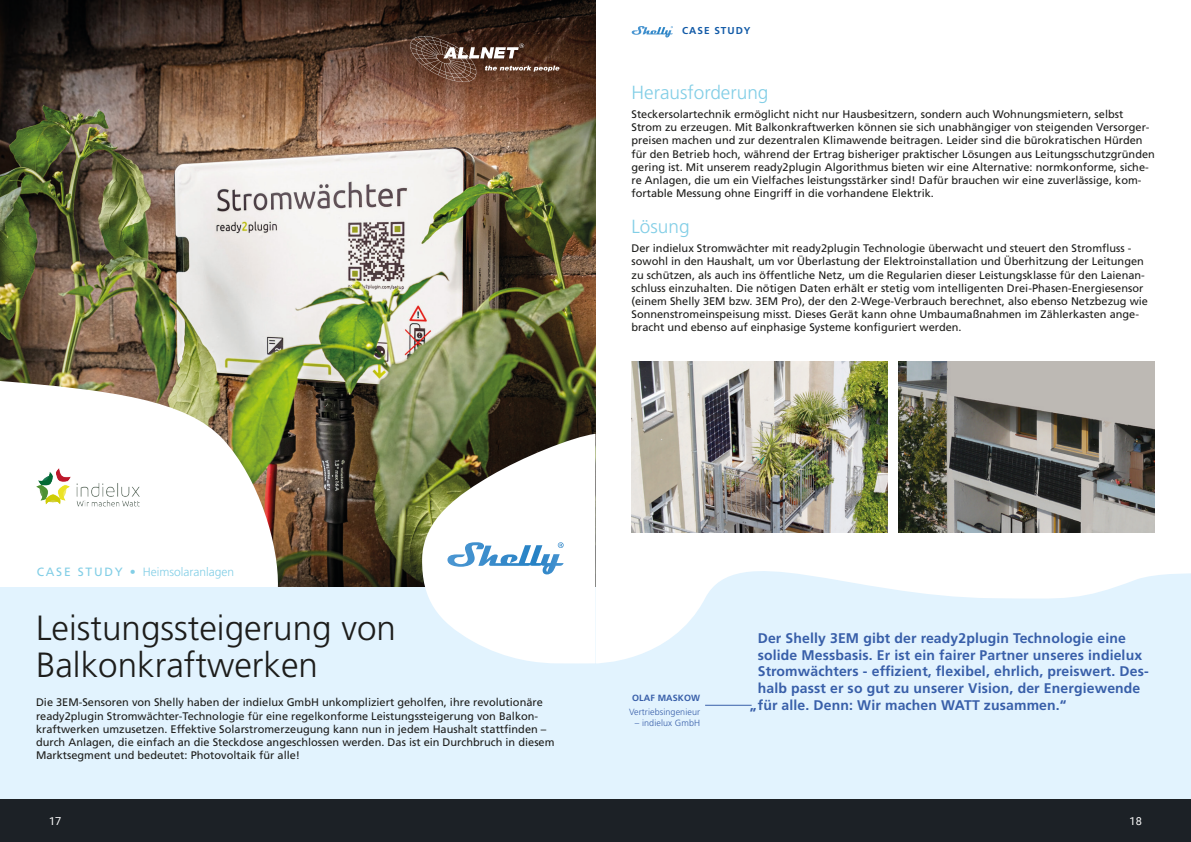
<style>
.page{position:relative;width:1191px;height:842px;background:#fff}
.page>*{position:absolute;margin:0;border:0;box-sizing:border-box;transform-origin:0 0}
.t1{font:300 35px/37px "Frutiger LT Std";color:#1d1d1b}
.H3_NEW{font:300 19px "Frutiger LT Std";color:#82cee6}
.t2{font:700 14px/16.8px "Frutiger LT Std";letter-spacing:.01em;color:#385fa9}
.t3{font:300 12px "Frutiger LT Std";color:#82cee6}
.running{font:11px/13.2px "Frutiger LT Std";color:#1d1d1b}
.t4{font:11px "Roboto";color:#fff}
.H1_casest{font:700 10px "Frutiger LT Std";letter-spacing:.1em;color:#125aa7}
.t5{font:300 9px "Frutiger LT Std";letter-spacing:.01em;color:#385fa9}
.t6{font:700 9px "Frutiger LT Std";letter-spacing:.01em;color:#385fa9}
.s1{font-weight:400}
</style>
<div class="page">
<img style="left:0;top:0;width:595px;height:587px">
<img style="left:0;top:330px;width:279px;height:257px">
<div style="left:0;top:587px;width:595px;height:212px;background:#e2f3fe"></div>
<svg style="left:410px;top:36px;width:149px;height:46px"></svg>
<svg style="left:421px;top:434px;width:174px;height:229px"></svg>
<img style="left:37px;top:468px;width:103px;height:39px">
<svg style="left:631px;top:26px;width:42px;height:11px"></svg>
<svg style="left:595px;top:538px;width:596px;height:261px;fill:#e2f3fe"></svg>
<hr style="left:705px;top:705px;width:46px;height:1px;background:#385fa9">
<img style="left:631px;top:361px;width:256px;height:171px">
<img style="left:899px;top:361px;width:256px;height:171px">
<div style="left:0;top:799px;width:1191px;height:43px;background:#1c2126"></div>
<p class="H1_casest" style="left:682px;top:25px;width:70px">CASE STUDY</p>
<p class="H3_NEW" style="left:631px;top:82px;width:138px">Herausforderung</p>
<p class="running" style="left:631px;top:108px;width:525px">Steckersolartechnik ermöglicht nicht nur Hausbesitzern, sondern auch Wohnungsmietern, selbst Strom zu erzeugen. Mit Balkonkraftwerken können sie sich unabhängiger von steigenden Versorger&shy;preisen machen und zur dezentralen Klimawende beitragen. Leider sind die bürokratischen Hürden für den Betrieb hoch, während der Ertrag bisheriger praktischer Lösungen aus Leitungsschutzgründen gering ist. Mit unserem ready2plugin Algorithmus bieten wir eine Alternative: normkonforme, siche&shy;re Anlagen, die um ein Vielfaches leistungsstärker sind! Dafür brauchen wir eine zuverlässige, kom&shy;fortable Messung ohne Eingriff in die vorhandene Elektrik.</p>
<p class="H3_NEW" style="left:631px;top:216px;width:60px">Lösung</p>
<p class="running" style="left:631px;top:242px;width:518px">Der indielux Stromwächter mit ready2plugin Technologie überwacht und steuert den Stromfluss - sowohl in den Haushalt, um vor Überlastung der Elektroinstallation und Überhitzung der Leitungen zu schützen, als auch ins öffentliche Netz, um die Regularien dieser Leistungsklasse für den Laienan&shy;schluss einzuhalten. Die nötigen Daten erhält er stetig vom intelligenten Drei-Phasen-Energiesensor (einem Shelly 3EM bzw. 3EM Pro), der den 2-Wege-Verbrauch berechnet, also ebenso Netzbezug wie Sonnenstromeinspeisung misst. Dieses Gerät kann ohne Umbaumaßnahmen im Zählerkasten ange&shy;bracht und ebenso auf einphasige Systeme konfiguriert werden.</p>
<h3 class="t3" style="left:37px;top:565px;width:199px"><span class="s1">CASE STUDY •</span> Heimsolaranlagen</h3>
<h2 class="t1" style="left:36px;top:610px;width:361px">Leistungssteigerung von<br>Balkonkraftwerken</h2>
<p class="running" style="left:36px;top:696px;width:520px">Die 3EM-Sensoren von Shelly haben der indielux GmbH unkompliziert geholfen, ihre revolutionäre ready2plugin Stromwächter-Technologie für eine regelkonforme Leistungssteigerung von Balkon&shy;kraftwerken umzusetzen. Effektive Solarstromerzeugung kann nun in jedem Haushalt stattfinden – durch Anlagen, die einfach an die Steckdose angeschlossen werden. Das ist ein Durchbruch in diesem Marktsegment und bedeutet: Photovoltaik für alle!</p>
<h3 class="t6" style="left:632px;top:693px;width:69px">OLAF MASKOW</h3>
<h3 class="t5" style="left:629px;top:707px;width:73px">Vertriebsingenieur</h3>
<h3 class="t5" style="left:635px;top:717px;width:67px">– indielux GmbH</h3>
<h3 class="t2" style="left:757px;top:629px;width:392px">Der Shelly 3EM gibt der ready2plugin Technologie eine solide Messbasis. Er ist ein fairer Partner unseres indielux Stromwächters - effizient, flexibel, ehrlich, preiswert. Des&shy;halb passt er so gut zu unserer Vision, der Energiewende</h3>
<h3 class="t2" style="left:750px;top:697px;width:318px">„für alle. Denn: Wir machen WATT zusammen.“</h3>
<p class="t4" style="left:49px;top:813px;width:14px">17</p>
<p class="t4" style="left:1129px;top:813px;width:14px">18</p>
</div>
